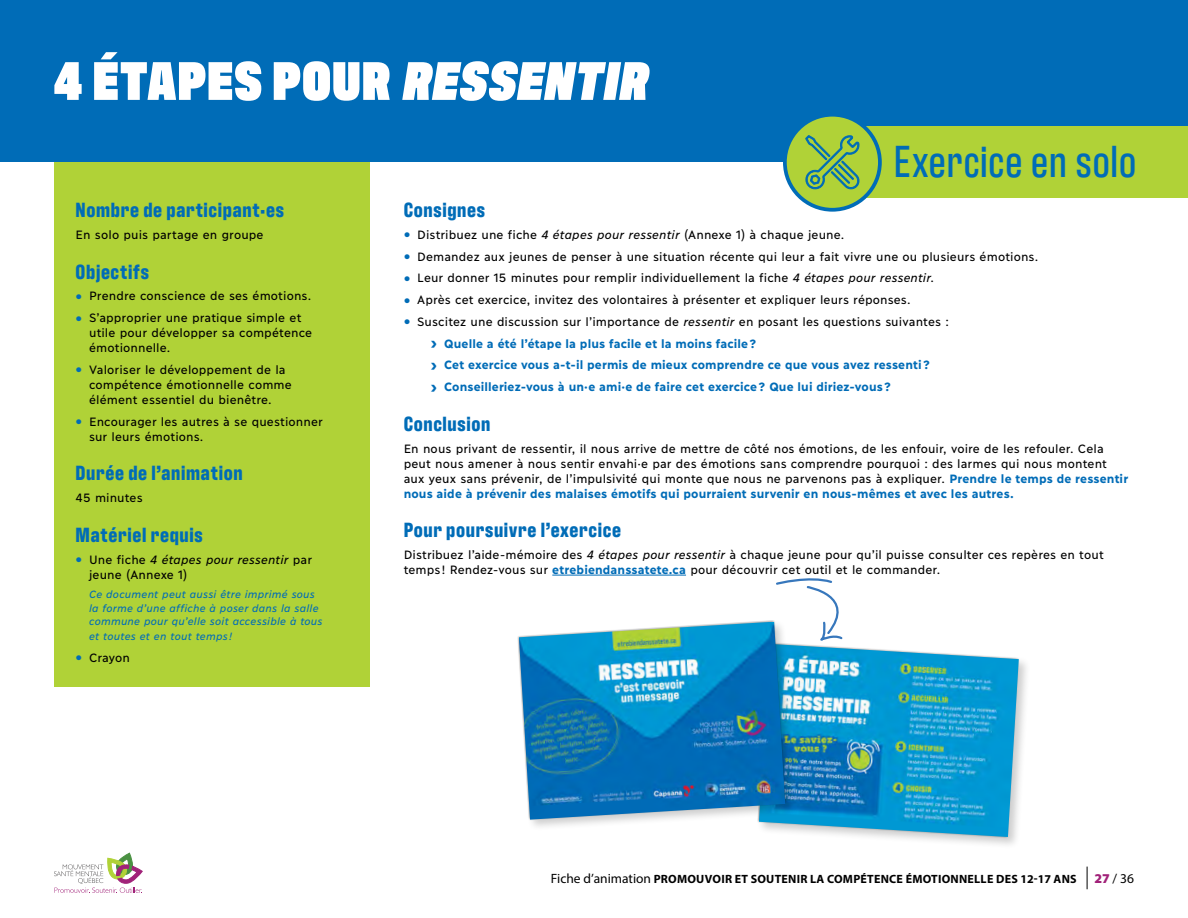
<style>
.page{position:relative;width:1188px;height:918px;background:#fff}
.page>*{position:absolute;margin:0;border:0;box-sizing:border-box;transform-origin:0 0}
.t1{font:800 55.5px "Antarctican Headline";letter-spacing:.03em;color:#fff}
.t2{font:500 45.9px "Antarctican Headline";letter-spacing:.02em;color:#006cb7}
.t3{font:700 21px "Antarctican Headline";letter-spacing:.03em;color:#006cb7}
.t4{font:13.5px "Myriad Pro";color:#000}
.t5{font:12px/15px "Ilisarniq";letter-spacing:.01em;color:#000}
.t6{font:700 12px/21.8px "Ilisarniq";letter-spacing:.01em;color:#006cb7}
.t7{font:700 12px "Myriad Pro";letter-spacing:.02em;color:#000}
.t8{font:italic 10.5px/13.5px "Ilisarniq";letter-spacing:.01em;color:#006cb7}
.s1{font-style:italic}
.s2{font-weight:900;font-size:18px;color:#006cb7}
.s3{font-weight:900;font-size:18px}
.s4{font-weight:400;color:#000}
.s5{font-weight:400;font-style:italic;color:#000}
.s6{font-size:18px}
.s7{font-weight:700;color:#006cb7}
.s8{font-weight:400;font-size:13.5px}
.s9{font-weight:900;color:#a12279}
</style>
<div class="page">
<svg style="left:54px;top:853px;width:88px;height:40px"></svg>
<svg style="left:1087px;top:867px;width:1px;height:22px"></svg>
<div style="left:54px;top:156px;width:315px;height:531px;background:#b0d237"></div>
<div style="left:0;top:0;width:1188px;height:162px;background:#006cb7"></div>
<hr style="left:552px;top:575px;width:134px;height:1px;background:#006cb7">
<div style="left:817px;top:127px;width:371px;height:71px;background:#b0d237"></div>
<div style="left:785px;top:115px;width:95px;height:95px;background:#b0d237;border-radius:50%"></div>
<div style="left:783px;top:113px;width:99px;height:99px;border:4px solid #006cb7;border-radius:50%"></div>
<svg style="left:805px;top:135px;width:55px;height:55px"></svg>
<div style="left:756px;top:642px;width:275px;height:207px;background:#000;opacity:.2"></div>
<svg style="left:757px;top:642px;width:264px;height:197px"></svg>
<img style="left:759px;top:644px;width:260px;height:193px">
<div style="left:516px;top:619px;width:282px;height:213px;background:#000;opacity:.2"></div>
<svg style="left:517px;top:620px;width:270px;height:201px"></svg>
<img style="left:519px;top:622px;width:266px;height:198px">
<svg style="left:775px;top:578px;width:83px;height:66px"></svg>
<h1 class="t1" style="left:54px;top:40px;width:605px">4 ÉTAPES POUR <span class="s1">RESSENTIR</span></h1>
<h2 class="t2" style="left:894px;top:129px;width:244px">Exercice en solo</h2>
<h3 class="t3" style="left:76px;top:195px;width:210px">Nombre de participant·es</h3>
<p class="t5" style="left:76px;top:226px;width:190px">En solo puis partage en groupe</p>
<h3 class="t3" style="left:76px;top:256px;width:75px">Objectifs</h3>
<p class="t5" style="left:76px;top:288px;width:237px"><span class="s2">•</span> Prendre conscience de ses émotions.</p>
<p class="t5" style="left:89px;top:310px;width:225px;text-indent:-14px"><span class="s2">•</span> S’approprier une pratique simple et utile pour développer sa compétence émotionnelle.</p>
<p class="t5" style="left:89px;top:361px;width:204px;text-indent:-14px"><span class="s2">•</span> Valoriser le développement de la compétence émotionnelle comme élément essentiel du bienêtre.</p>
<p class="t5" style="left:89px;top:413px;width:235px;text-indent:-14px"><span class="s2">•</span> Encourager les autres à se questionner sur leurs émotions.</p>
<h3 class="t3" style="left:76px;top:458px;width:169px">Durée de l’animation</h3>
<p class="t5" style="left:76px;top:490px;width:69px">45 minutes</p>
<h3 class="t3" style="left:76px;top:520px;width:129px">Matériel requis</h3>
<p class="t5" style="left:89px;top:551px;width:224px;text-indent:-14px"><span class="s2">•</span> Une fiche <span class="s1">4 étapes pour ressentir</span> par jeune (Annexe 1)</p>
<p class="t8" style="left:89px;top:587px;width:235px">Ce document peut aussi être imprimé sous la forme d’une affiche à poser dans la salle commune pour qu’elle soit accessible à tous</p>
<p class="t8" style="left:89px;top:629px;width:145px">et toutes et en tout temps !</p>
<p class="t5" style="left:76px;top:649px;width:56px"><span class="s2">•</span> Crayon</p>
<h3 class="t3" style="left:404px;top:195px;width:83px">Consignes</h3>
<p class="t5" style="left:404px;top:226px;width:442px"><span class="s2">•</span> Distribuez une fiche <span class="s1">4 étapes pour ressentir</span> (Annexe 1) à chaque jeune.</p>
<p class="t5" style="left:404px;top:248px;width:636px"><span class="s2">•</span> Demandez aux jeunes de penser à une situation récente qui leur a fait vivre une ou plusieurs émotions.</p>
<p class="t5" style="left:404px;top:270px;width:532px"><span class="s2">•</span> Leur donner 15 minutes pour remplir individuellement la fiche <span class="s1">4 étapes pour ressentir</span>.</p>
<p class="t5" style="left:404px;top:292px;width:509px"><span class="s2">•</span> Après cet exercice, invitez des volontaires à présenter et expliquer leurs réponses.</p>
<p class="t6" style="left:431px;top:310px;width:520px;text-indent:-27px"><span class="s3">•</span> <span class="s4">Suscitez une discussion sur l’importance de</span> <span class="s5">ressentir</span> <span class="s4">en posant les questions suivantes : </span><span class="s6">›</span> Quelle a été l’étape la plus facile et la moins facile ?<br><span class="s6">›</span> Cet exercice vous a-t-il permis de mieux comprendre ce que vous avez ressenti ?<br><span class="s6">›</span> Conseilleriez-vous à un·e ami·e de faire cet exercice ? Que lui diriez-vous ?</p>
<h3 class="t3" style="left:404px;top:409px;width:88px">Conclusion</h3>
<p class="t5" style="left:404px;top:440px;width:726px">En nous privant de ressentir, il nous arrive de mettre de côté nos émotions, de les enfouir, voire de les refouler. Cela peut nous amener à nous sentir envahi·e par des émotions sans comprendre pourquoi : des larmes qui nous montent aux yeux sans prévenir, de l’impulsivité qui monte que nous ne parvenons pas à expliquer. <span class="s7">Prendre le temps de ressentir nous aide à prévenir des malaises émotifs qui pourraient survenir en nous-mêmes et avec les autres.</span></p>
<h3 class="t3" style="left:404px;top:515px;width:219px">Pour poursuivre l’exercice</h3>
<p class="t5" style="left:404px;top:547px;width:702px">Distribuez l’aide-mémoire des <span class="s1">4 étapes pour ressentir</span> à chaque jeune pour qu’il puisse consulter ces repères en tout temps ! Rendez-vous sur <span class="s7">etrebiendanssatete.ca</span> pour découvrir cet outil et le commander.</p>
<p class="t7" style="left:551px;top:871px;width:527px"><span class="s8">Fiche d’animation</span> PROMOUVOIR ET SOUTENIR LA COMPÉTENCE ÉMOTIONNELLE DES 12-17 ANS</p>
<p class="t4" style="left:1094px;top:870px;width:41px"><span class="s9">27</span> / 36</p>
</div>
